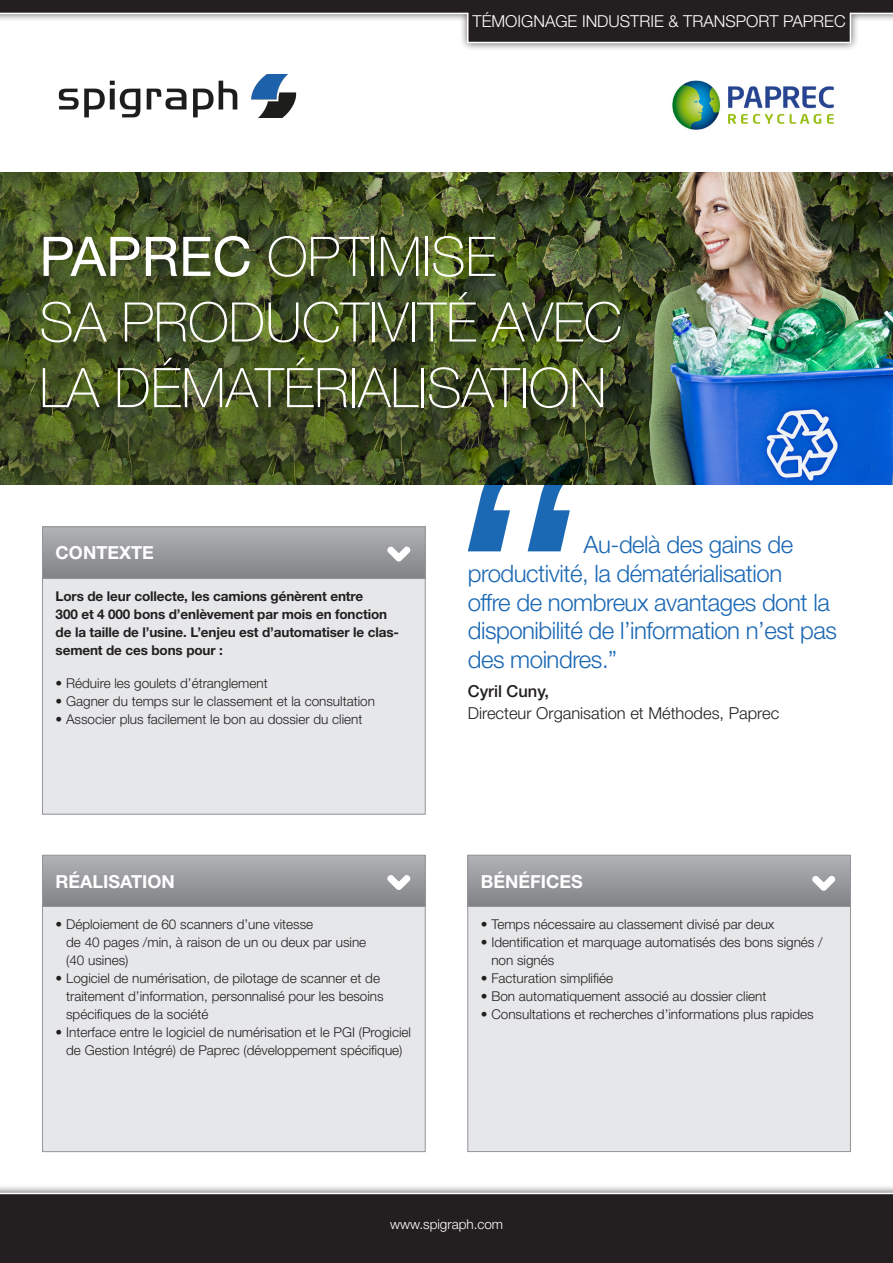
<style>
.page{position:relative;width:893px;height:1263px;background:#fff}
.page>*{position:absolute;margin:0;border:0;box-sizing:border-box;transform-origin:0 0}
.t1{font:100 54.6px/65.6px "Helvetica Neue LT Std";color:#fff}
.t2{font:300 24px/28.8px "Helvetica Neue LT Std";letter-spacing:-.02em;color:#1b68b4}
.t3{font:700 18px "Helvetica Neue LT Std";color:#fff}
.t4{font:300 16.5px/22.5px "Helvetica Neue LT Std";color:#231f20}
.t5{font:300 16.5px "Helvetica Neue LT Std";color:#fff}
.t6{font:300 13.5px/18px "Helvetica Neue LT Std";color:#231f20}
.t7{font:700 13.5px/18px "Helvetica Neue LT Std";letter-spacing:-.01em;color:#231f20}
.t8{font:300 13.5px "Helvetica Neue LT Std";color:#fff}
.s1{font-weight:400}
.s2{font-weight:500}
</style>
<div class="page">
<div style="left:43px;top:906px;width:382px;height:245px;background:#e6e7e9"></div>
<div style="left:42px;top:906px;width:384px;height:246px;border:1px solid #939598"></div>
<div style="left:43px;top:855px;width:382px;height:51px;background:linear-gradient(to bottom,#b2b2b7,#818386)"></div>
<div style="left:42px;top:855px;width:384px;height:52px;border:1px solid #939598"></div>
<div style="left:468px;top:906px;width:382px;height:245px;background:#e6e7e9"></div>
<div style="left:467px;top:906px;width:384px;height:246px;border:1px solid #939598"></div>
<div style="left:468px;top:855px;width:382px;height:51px;background:linear-gradient(to bottom,#b2b3b7,#808385)"></div>
<div style="left:467px;top:855px;width:384px;height:52px;border:1px solid #939598"></div>
<img style="left:672px;top:80px;width:162px;height:50px">
<img style="left:0;top:173px;width:893px;height:311px">
<div style="left:43px;top:578px;width:382px;height:236px;background:#e6e7e9"></div>
<div style="left:42px;top:578px;width:384px;height:236px;border:1px solid #939598"></div>
<div style="left:43px;top:527px;width:382px;height:51px;background:linear-gradient(to bottom,#b1b2b6,#808385)"></div>
<div style="left:42px;top:526px;width:384px;height:52px;border:1px solid #939598"></div>
<svg style="left:385px;top:544px;width:27px;height:18px"></svg>
<svg style="left:385px;top:873px;width:27px;height:17px"></svg>
<svg style="left:810px;top:874px;width:27px;height:17px"></svg>
<svg style="left:468px;top:457px;width:116px;height:94px"></svg>
<div style="left:0;top:0;width:893px;height:51px;background:#231f20;opacity:.75"></div>
<svg style="left:0;top:0;width:893px;height:44px"></svg>
<div style="left:0;top:1184px;width:893px;height:79px;background:#231f20;opacity:.75"></div>
<div style="left:0;top:1193px;width:893px;height:70px;background:#231f20"></div>
<img style="left:58px;top:74px;width:239px;height:44px">
<p class="t5" style="left:473px;top:11px;width:375px">TÉMOIGNAGE INDUSTRIE &amp; TRANSPORT PAPREC</p>
<p class="t1" style="left:39px;top:224px;width:584px"><span class="s1">PAPREC</span> OPTIMISE<br>SA PRODUCTIVITÉ AVEC<br>LA DÉMATÉRIALISATION</p>
<p class="t3" style="left:56px;top:542px;width:100px">CONTEXTE</p>
<p class="t7" style="left:56px;top:587px;width:345px">Lors de leur collecte, les camions génèrent entre<br>300 et 4 000 bons d’enlèvement par mois en fonction de la taille de l’usine. L’enjeu est d’automatiser le clas&shy;sement de ces bons pour :</p>
<p class="t6" style="left:56px;top:674px;width:214px">• Réduire les goulets d’étranglement</p>
<p class="t6" style="left:56px;top:692px;width:321px">• Gagner du temps sur le classement et la consultation</p>
<p class="t6" style="left:56px;top:710px;width:308px">• Associer plus facilement le bon au dossier du client</p>
<p class="t3" style="left:56px;top:870px;width:121px">RÉALISATION</p>
<p class="t6" style="left:66px;top:915px;width:302px;text-indent:-11px">• Déploiement de 60 scanners d’une vitesse<br>de 40 pages /min, à raison de un ou deux par usine (40 usines)</p>
<p class="t6" style="left:66px;top:969px;width:319px;text-indent:-11px">• Logiciel de numérisation, de pilotage de scanner et de traitement d’information, personnalisé pour les besoins spécifiques de la société</p>
<p class="t6" style="left:56px;top:1023px;width:357px;text-align:center">• Interface entre le logiciel de numérisation et le PGI (Progiciel de Gestion Intégré) de Paprec (développement spécifique)</p>
<p class="t2" style="left:468px;top:529px;width:371px;text-indent:116px">Au-delà des gains de productivité, la dématérialisation<br>offre de nombreux avantages dont la disponibilité de l’information n’est pas des moindres.”</p>
<p class="t4" style="left:468px;top:679px;width:313px"><span class="s2">Cyril Cuny,<br></span>Directeur Organisation et Méthodes, Paprec</p>
<p class="t3" style="left:481px;top:870px;width:104px">BÉNÉFICES</p>
<p class="t6" style="left:481px;top:915px;width:295px">• Temps nécessaire au classement divisé par deux</p>
<p class="t6" style="left:491px;top:933px;width:333px;text-indent:-11px">• Identification et marquage automatisés des bons signés / non signés</p>
<p class="t6" style="left:481px;top:969px;width:134px">• Facturation simplifiée</p>
<p class="t6" style="left:481px;top:987px;width:287px">• Bon automatiquement associé au dossier client</p>
<p class="t6" style="left:481px;top:1005px;width:334px">• Consultations et recherches d’informations plus rapides</p>
<p class="t8" style="left:390px;top:1216px;width:115px">www.spigraph.com</p>
</div>
